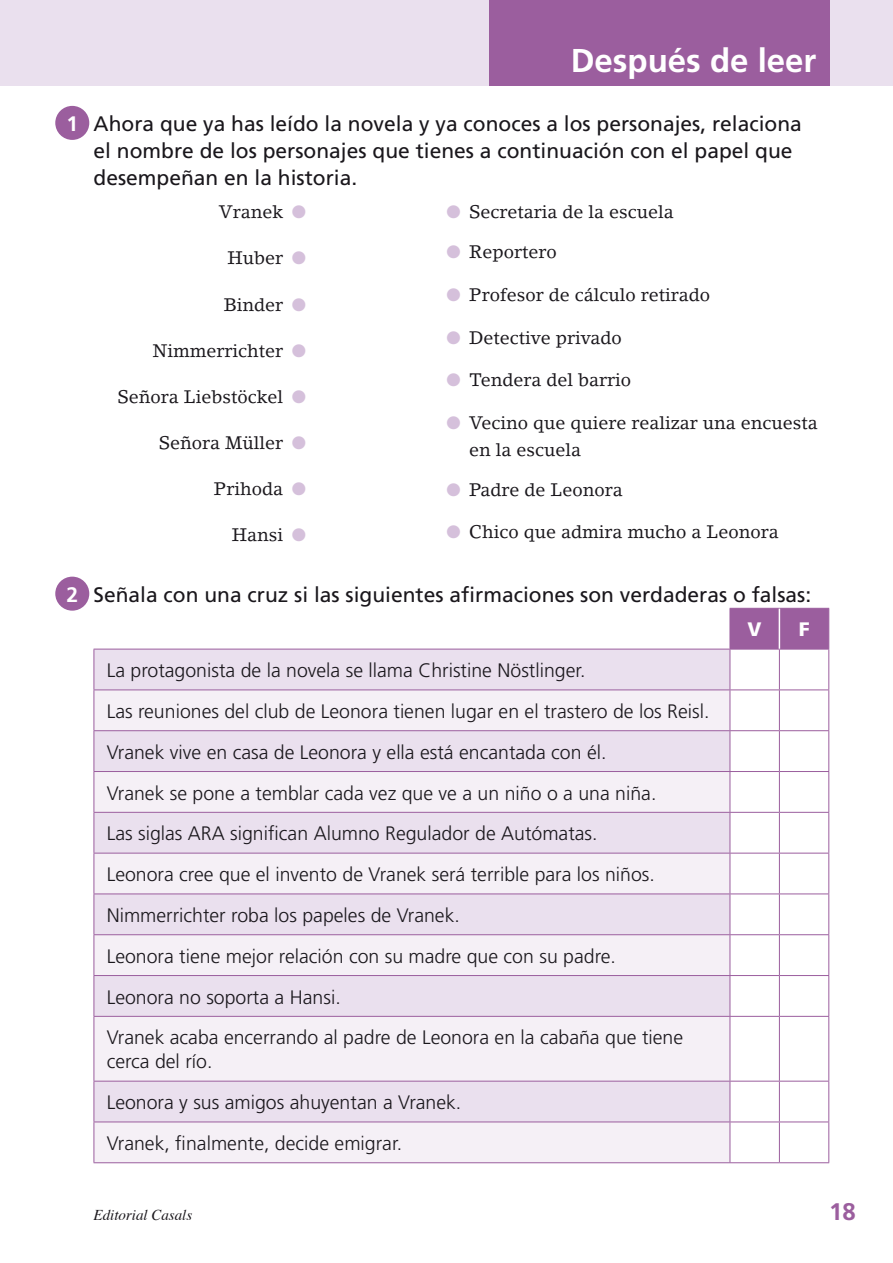
<style>
.page{position:relative;width:893px;height:1263px;background:#fff}
.page>*{position:absolute;margin:0;border:0;box-sizing:border-box;transform-origin:0 0}
.t1{font:700 33px "Frutiger";color:#fff}
.t2{font:700 24px "Frutiger";color:#9b5e9e}
.t3{font:21px/27px "Frutiger";color:#1a171c}
.t4{font:700 21px "Frutiger";color:#fff}
.t5{font:300 19.5px/40.8px "Frutiger";color:#1a171c}
.t6{font:900 19.5px "Frutiger";color:#fff}
.t7{font:18px/27px "Lino Letter Std";color:#1a171c}
.t8{font:italic 15px "Times";color:#1a171c}
.s1{color:#d5c0db}
</style>
<div class="page">
<div style="left:0;top:0;width:893px;height:85px;background:#eae0ee"></div>
<div style="left:489px;top:0;width:340px;height:85px;background:#9b5e9e"></div>
<div style="left:731px;top:609px;width:97px;height:40px;background:#9b5e9e"></div>
<div style="left:95px;top:650px;width:635px;height:39px;background:#eae0ee"></div>
<svg style="left:95px;top:690px;width:635px;height:472px;fill:#f5f0f6"></svg>
<hr style="left:730px;top:608px;width:49px;height:1px;background:#9b5e9e">
<hr style="left:730px;top:609px;width:1px;height:40px;background:#9b5e9e">
<hr style="left:779px;top:608px;width:50px;height:1px;background:#9b5e9e">
<hr style="left:828px;top:609px;width:1px;height:40px;background:#9b5e9e">
<hr style="left:94px;top:649px;width:636px;height:1px;background:#9b5e9e">
<hr style="left:94px;top:649px;width:1px;height:40px;background:#9b5e9e">
<hr style="left:730px;top:649px;width:49px;height:1px;background:#9b5e9e">
<hr style="left:730px;top:649px;width:1px;height:40px;background:#9b5e9e">
<hr style="left:779px;top:649px;width:50px;height:1px;background:#9b5e9e">
<hr style="left:779px;top:649px;width:1px;height:40px;background:#9b5e9e">
<hr style="left:828px;top:649px;width:1px;height:40px;background:#9b5e9e">
<hr style="left:730px;top:689px;width:49px;height:1px;background:#9b5e9e">
<hr style="left:779px;top:689px;width:50px;height:1px;background:#9b5e9e">
<hr style="left:779px;top:690px;width:1px;height:40px;background:#9b5e9e">
<hr style="left:828px;top:690px;width:1px;height:40px;background:#9b5e9e">
<hr style="left:94px;top:731px;width:1px;height:40px;background:#9b5e9e">
<hr style="left:730px;top:730px;width:49px;height:1px;background:#9b5e9e">
<hr style="left:730px;top:731px;width:1px;height:40px;background:#9b5e9e">
<hr style="left:779px;top:730px;width:50px;height:1px;background:#9b5e9e">
<hr style="left:779px;top:731px;width:1px;height:40px;background:#9b5e9e">
<hr style="left:828px;top:731px;width:1px;height:40px;background:#9b5e9e">
<hr style="left:730px;top:771px;width:49px;height:1px;background:#9b5e9e">
<hr style="left:779px;top:771px;width:50px;height:1px;background:#9b5e9e">
<hr style="left:779px;top:772px;width:1px;height:40px;background:#9b5e9e">
<hr style="left:828px;top:772px;width:1px;height:40px;background:#9b5e9e">
<hr style="left:94px;top:813px;width:1px;height:40px;background:#9b5e9e">
<hr style="left:730px;top:812px;width:49px;height:1px;background:#9b5e9e">
<hr style="left:730px;top:813px;width:1px;height:40px;background:#9b5e9e">
<hr style="left:779px;top:812px;width:50px;height:1px;background:#9b5e9e">
<hr style="left:779px;top:813px;width:1px;height:40px;background:#9b5e9e">
<hr style="left:828px;top:813px;width:1px;height:40px;background:#9b5e9e">
<hr style="left:730px;top:853px;width:49px;height:1px;background:#9b5e9e">
<hr style="left:779px;top:853px;width:50px;height:1px;background:#9b5e9e">
<hr style="left:779px;top:853px;width:1px;height:40px;background:#9b5e9e">
<hr style="left:828px;top:853px;width:1px;height:40px;background:#9b5e9e">
<hr style="left:94px;top:894px;width:1px;height:40px;background:#9b5e9e">
<hr style="left:730px;top:893px;width:49px;height:1px;background:#9b5e9e">
<hr style="left:730px;top:894px;width:1px;height:40px;background:#9b5e9e">
<hr style="left:779px;top:893px;width:50px;height:1px;background:#9b5e9e">
<hr style="left:779px;top:894px;width:1px;height:40px;background:#9b5e9e">
<hr style="left:828px;top:894px;width:1px;height:40px;background:#9b5e9e">
<hr style="left:730px;top:934px;width:49px;height:1px;background:#9b5e9e">
<hr style="left:779px;top:934px;width:50px;height:1px;background:#9b5e9e">
<hr style="left:779px;top:935px;width:1px;height:40px;background:#9b5e9e">
<hr style="left:828px;top:935px;width:1px;height:40px;background:#9b5e9e">
<hr style="left:94px;top:976px;width:1px;height:40px;background:#9b5e9e">
<hr style="left:730px;top:975px;width:49px;height:1px;background:#9b5e9e">
<hr style="left:730px;top:976px;width:1px;height:40px;background:#9b5e9e">
<hr style="left:779px;top:975px;width:50px;height:1px;background:#9b5e9e">
<hr style="left:779px;top:976px;width:1px;height:40px;background:#9b5e9e">
<hr style="left:828px;top:976px;width:1px;height:40px;background:#9b5e9e">
<hr style="left:730px;top:1016px;width:49px;height:1px;background:#9b5e9e">
<hr style="left:779px;top:1016px;width:50px;height:1px;background:#9b5e9e">
<hr style="left:779px;top:1017px;width:1px;height:64px;background:#9b5e9e">
<hr style="left:828px;top:1017px;width:1px;height:64px;background:#9b5e9e">
<hr style="left:94px;top:1081px;width:1px;height:40px;background:#9b5e9e">
<hr style="left:730px;top:1081px;width:49px;height:1px;background:#9b5e9e">
<hr style="left:730px;top:1081px;width:1px;height:40px;background:#9b5e9e">
<hr style="left:779px;top:1081px;width:50px;height:1px;background:#9b5e9e">
<hr style="left:779px;top:1081px;width:1px;height:40px;background:#9b5e9e">
<hr style="left:828px;top:1081px;width:1px;height:40px;background:#9b5e9e">
<hr style="left:730px;top:1121px;width:49px;height:1px;background:#9b5e9e">
<hr style="left:779px;top:1121px;width:50px;height:1px;background:#9b5e9e">
<hr style="left:779px;top:1122px;width:1px;height:40px;background:#9b5e9e">
<hr style="left:828px;top:1122px;width:1px;height:40px;background:#9b5e9e">
<hr style="left:730px;top:1162px;width:49px;height:1px;background:#9b5e9e">
<hr style="left:779px;top:1162px;width:50px;height:1px;background:#9b5e9e">
<hr style="left:779px;top:609px;width:1px;height:40px;background:#fff">
<hr style="left:94px;top:690px;width:1px;height:40px;background:#9b5e9e">
<hr style="left:94px;top:689px;width:636px;height:1px;background:#9b5e9e">
<hr style="left:730px;top:690px;width:1px;height:40px;background:#9b5e9e">
<hr style="left:94px;top:730px;width:636px;height:1px;background:#9b5e9e">
<hr style="left:94px;top:772px;width:1px;height:40px;background:#9b5e9e">
<hr style="left:94px;top:771px;width:636px;height:1px;background:#9b5e9e">
<hr style="left:730px;top:772px;width:1px;height:40px;background:#9b5e9e">
<hr style="left:94px;top:812px;width:636px;height:1px;background:#9b5e9e">
<hr style="left:94px;top:853px;width:1px;height:40px;background:#9b5e9e">
<hr style="left:94px;top:853px;width:636px;height:1px;background:#9b5e9e">
<hr style="left:730px;top:853px;width:1px;height:40px;background:#9b5e9e">
<hr style="left:94px;top:893px;width:636px;height:1px;background:#9b5e9e">
<hr style="left:94px;top:935px;width:1px;height:40px;background:#9b5e9e">
<hr style="left:94px;top:934px;width:636px;height:1px;background:#9b5e9e">
<hr style="left:730px;top:935px;width:1px;height:40px;background:#9b5e9e">
<hr style="left:94px;top:975px;width:636px;height:1px;background:#9b5e9e">
<hr style="left:94px;top:1017px;width:1px;height:64px;background:#9b5e9e">
<hr style="left:94px;top:1016px;width:636px;height:1px;background:#9b5e9e">
<hr style="left:730px;top:1017px;width:1px;height:64px;background:#9b5e9e">
<hr style="left:94px;top:1081px;width:636px;height:1px;background:#9b5e9e">
<hr style="left:94px;top:1122px;width:1px;height:40px;background:#9b5e9e">
<hr style="left:94px;top:1121px;width:636px;height:1px;background:#9b5e9e">
<hr style="left:730px;top:1122px;width:1px;height:40px;background:#9b5e9e">
<hr style="left:94px;top:1162px;width:636px;height:1px;background:#9b5e9e">
<div style="left:55px;top:106px;width:34px;height:34px;background:#9b5e9e;border-radius:50%"></div>
<div style="left:55px;top:577px;width:34px;height:34px;background:#9b5e9e;border-radius:50%"></div>
<p class="t4" style="left:66px;top:111px;width:13px">1</p>
<h1 class="t1" style="left:571px;top:41px;width:247px">Después de leer</h1>
<p class="t3" style="left:94px;top:110px;width:710px">Ahora que ya has leído la novela y ya conoces a los personajes, relaciona el nombre de los personajes que tienes a continuación con el papel que desempeñan en la historia.</p>
<p class="t7" style="left:219px;top:198px;width:89px">Vranek <span class="s1">●</span></p>
<p class="t7" style="left:228px;top:245px;width:80px">Huber <span class="s1">●</span></p>
<p class="t7" style="left:224px;top:291px;width:84px">Binder <span class="s1">●</span></p>
<p class="t7" style="left:152px;top:337px;width:155px">Nimmerrichter <span class="s1">●</span></p>
<p class="t7" style="left:117px;top:383px;width:190px">Señora Liebstöckel <span class="s1">●</span></p>
<p class="t7" style="left:159px;top:429px;width:149px">Señora Müller <span class="s1">●</span></p>
<p class="t7" style="left:214px;top:475px;width:94px">Prihoda <span class="s1">●</span></p>
<p class="t7" style="left:232px;top:521px;width:76px">Hansi <span class="s1">●</span></p>
<p class="t7" style="left:446px;top:198px;width:229px"><span class="s1">●</span> Secretaria de la escuela</p>
<p class="t7" style="left:446px;top:238px;width:112px"><span class="s1">●</span> Reportero</p>
<p class="t7" style="left:446px;top:281px;width:265px"><span class="s1">●</span> Profesor de cálculo retirado</p>
<p class="t7" style="left:446px;top:324px;width:177px"><span class="s1">●</span> Detective privado</p>
<p class="t7" style="left:446px;top:366px;width:186px"><span class="s1">●</span> Tendera del barrio</p>
<p class="t7" style="left:469px;top:409px;width:350px;text-indent:-23px"><span class="s1">●</span> Vecino que quiere realizar una encuesta en la escuela</p>
<p class="t7" style="left:446px;top:476px;width:178px"><span class="s1">●</span> Padre de Leonora</p>
<p class="t7" style="left:446px;top:518px;width:334px"><span class="s1">●</span> Chico que admira mucho a Leonora</p>
<p class="t4" style="left:66px;top:582px;width:13px">2</p>
<p class="t3" style="left:94px;top:581px;width:719px">Señala con una cruz si las siguientes afirmaciones son verdaderas o falsas:</p>
<p class="t6" style="left:748px;top:618px;width:16px">V</p>
<p class="t6" style="left:799px;top:618px;width:12px">F</p>
<p class="t5" style="left:107px;top:650px;width:604px">La protagonista de la novela se llama Christine Nöstlinger.<br>Las reuniones del club de Leonora tienen lugar en el trastero de los Reisl.<br>Vranek vive en casa de Leonora y ella está encantada con él.<br>Vranek se pone a temblar cada vez que ve a un niño o a una niña.<br>Las siglas ARA significan Alumno Regulador de Autómatas.<br>Leonora cree que el invento de Vranek será terrible para los niños.<br>Nimmerrichter roba los papeles de Vranek.<br>Leonora tiene mejor relación con su madre que con su padre.<br>Leonora no soporta a Hansi.<br>Vranek acaba encerrando al padre de Leonora en la cabaña que tiene</p>
<p class="t5" style="left:107px;top:1041px;width:356px">cerca del río.<br>Leonora y sus amigos ahuyentan a Vranek.<br>Vranek, finalmente, decide emigrar.</p>
<p class="t8" style="left:94px;top:1202px;width:100px">Editorial Casals</p>
<p class="t2" style="left:829px;top:1198px;width:28px">18</p>
</div>
